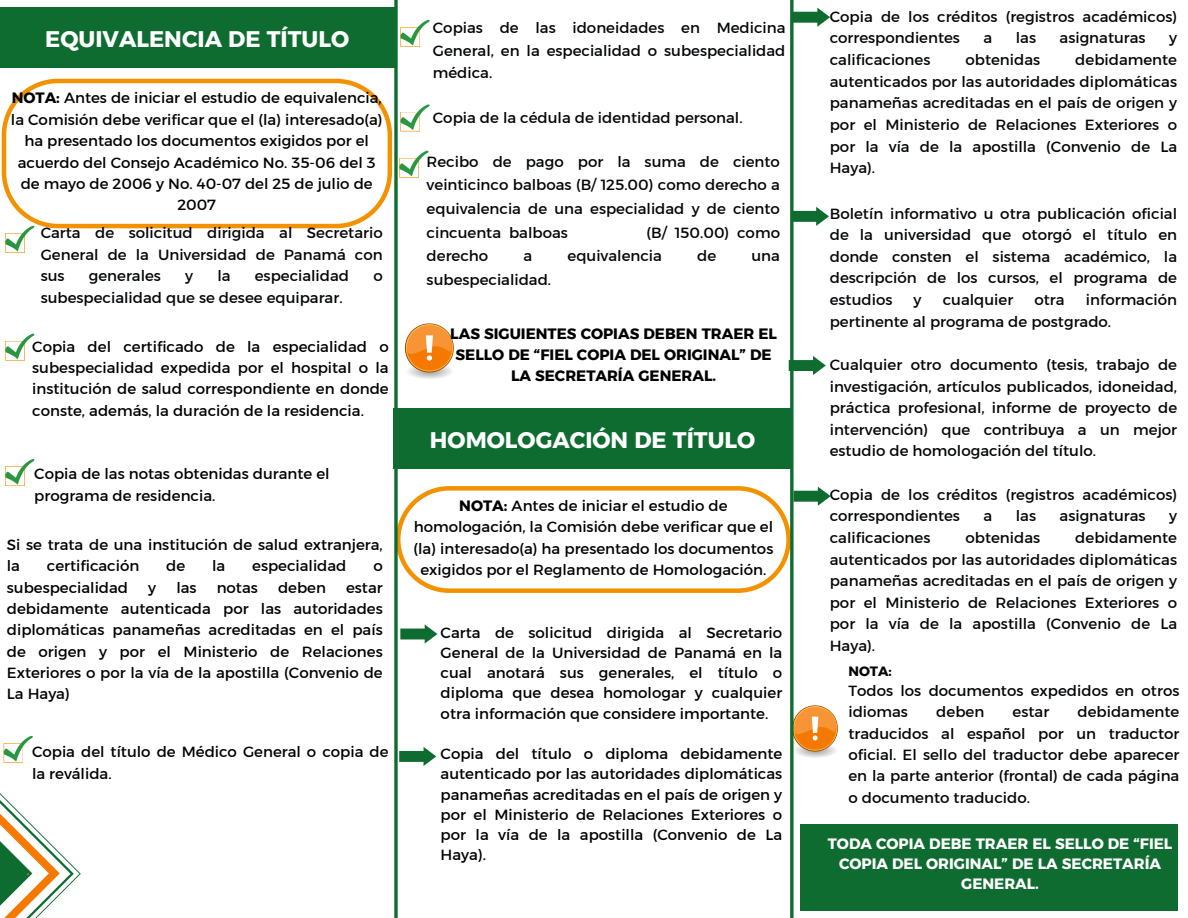
<style>
.page{position:relative;width:1188px;height:918px;background:#fff}
.page>*{position:absolute;margin:0;border:0;box-sizing:border-box;transform-origin:0 0}
.t1{font:22.5px "Kief Montaser Bold";color:#fff}
.t2{font:15px/21.6px "Kief Montaser Regular";color:#040507;text-align:justify}
.t3{font:15px/21.3px "Kief Montaser Regular";color:#000;text-align:justify}
.t4{font:15px/21.3px "Kief Montaser Bold";color:#000;text-align:center}
.t5{font:15px/20.2px "Kief Montaser Bold";color:#fff;text-align:center}
.t6{font:13.5px "Kief Montaser Bold";color:#040507}
.s1{font-family:"Kief Montaser Bold"}
</style>
<div class="page">
<svg style="left:2px;top:79px;width:390px;height:149px"></svg>
<svg style="left:405px;top:323px;width:49px;height:56px"></svg>
<svg style="left:5px;top:226px;width:30px;height:27px"></svg>
<div style="left:0;top:8px;width:397px;height:60px;background:#0e6c30"></div>
<div style="left:393px;top:408px;width:399px;height:60px;background:#0e6c30"></div>
<svg style="left:794px;top:8px;width:36px;height:19px"></svg>
<svg style="left:794px;top:207px;width:35px;height:19px"></svg>
<svg style="left:789px;top:356px;width:37px;height:19px"></svg>
<svg style="left:400px;top:624px;width:37px;height:20px"></svg>
<svg style="left:399px;top:747px;width:37px;height:19px"></svg>
<svg style="left:794px;top:705px;width:44px;height:53px"></svg>
<svg style="left:398px;top:486px;width:433px;height:107px"></svg>
<svg style="left:394px;top:0;width:4px;height:918px;background:#2f804c"></svg>
<svg style="left:790px;top:0;width:4px;height:918px;background:#31814d"></svg>
<svg style="left:5px;top:334px;width:30px;height:27px"></svg>
<svg style="left:400px;top:20px;width:30px;height:27px"></svg>
<svg style="left:400px;top:104px;width:30px;height:27px"></svg>
<svg style="left:399px;top:151px;width:30px;height:27px"></svg>
<svg style="left:0;top:736px;width:81px;height:182px"></svg>
<svg style="left:5px;top:459px;width:30px;height:27px"></svg>
<div style="left:800px;top:824px;width:377px;height:86px;background:#0e6c30"></div>
<p class="t1" style="left:45px;top:25px;width:305px">EQUIVALENCIA DE TÍTULO</p>
<p class="t3" style="left:11px;top:87px;width:373px;text-align:center"><span class="s1">NOTA:</span> Antes de iniciar el estudio de equivalencia, la Comisión debe verificar que el (la) interesado(a) ha presentado los documentos exigidos por el acuerdo del Consejo Académico No. 35-06 del 3 de mayo de 2006 y No. 40-07 del 25 de julio de 2007</p>
<p class="t2" style="left:41px;top:222px;width:344px">Carta de solicitud dirigida al Secretario General de la Universidad de Panamá con sus</p>
<p class="t2" style="left:89px;top:265px;width:74px">generales</p>
<p class="t2" style="left:185px;top:265px;width:9px">y</p>
<p class="t2" style="left:217px;top:265px;width:15px">la</p>
<p class="t2" style="left:255px;top:265px;width:96px">especialidad</p>
<p class="t2" style="left:373px;top:265px;width:11px">o</p>
<p class="t2" style="left:41px;top:286px;width:303px">subespecialidad que se desee equiparar.</p>
<p class="t3" style="left:32px;top:336px;width:358px">Copia del certificado de la especialidad o subespecialidad expedida por el hospital o la institución de salud correspondiente en donde conste, además, la duración de la residencia.</p>
<p class="t3" style="left:34px;top:463px;width:297px">Copia de las notas obtenidas durante el programa de residencia.</p>
<p class="t3" style="left:7px;top:534px;width:377px">Si se trata de una institución de salud extranjera, la</p>
<p class="t3" style="left:47px;top:555px;width:94px">certificación</p>
<p class="t3" style="left:166px;top:555px;width:21px">de</p>
<p class="t3" style="left:212px;top:555px;width:15px">la</p>
<p class="t3" style="left:252px;top:555px;width:96px">especialidad</p>
<p class="t3" style="left:373px;top:555px;width:11px">o</p>
<p class="t3" style="left:7px;top:577px;width:123px">subespecialidad</p>
<p class="t3" style="left:148px;top:577px;width:9px">y</p>
<p class="t3" style="left:176px;top:577px;width:22px">las</p>
<p class="t3" style="left:217px;top:577px;width:43px">notas</p>
<p class="t3" style="left:278px;top:577px;width:49px">deben</p>
<p class="t3" style="left:7px;top:577px;width:377px;text-indent:339px">estar debidamente autenticada por las autoridades diplomáticas panameñas acreditadas en el país de origen y por el Ministerio de Relaciones Exteriores o por la vía de la apostilla (Convenio de La Haya)</p>
<p class="t3" style="left:32px;top:741px;width:358px">Copia del título de Médico General o copia de la reválida.</p>
<p class="t2" style="left:433px;top:16px;width:354px;line-height:22.5px">Copias de las idoneidades en Medicina General, en la especialidad o subespecialidad médica.</p>
<p class="t2" style="left:433px;top:107px;width:311px">Copia de la cédula de identidad personal.</p>
<p class="t2" style="left:427px;top:150px;width:355px;line-height:23.7px">Recibo de pago por la suma de ciento veinticinco balboas (B/ 125.00) como derecho a equivalencia de una especialidad y de ciento cincuenta balboas</p>
<p class="t2" style="left:647px;top:221px;width:135px">(B/ 150.00) como</p>
<p class="t2" style="left:427px;top:245px;width:63px">derecho</p>
<p class="t2" style="left:524px;top:245px;width:10px">a</p>
<p class="t2" style="left:568px;top:245px;width:96px">equivalencia</p>
<p class="t2" style="left:697px;top:245px;width:21px">de</p>
<p class="t2" style="left:752px;top:245px;width:30px">una</p>
<p class="t2" style="left:427px;top:269px;width:126px">subespecialidad.</p>
<p class="t4" style="left:450px;top:323px;width:328px">LAS SIGUIENTES COPIAS DEBEN TRAER EL<br>SELLO DE “FIEL COPIA DEL ORIGINAL” DE<br>LA SECRETARÍA GENERAL.</p>
<p class="t1" style="left:430px;top:426px;width:327px">HOMOLOGACIÓN DE TÍTULO</p>
<p class="t3" style="left:414px;top:495px;width:361px;text-align:center"><span class="s1">NOTA:</span> Antes de iniciar el estudio de homologación, la Comisión debe verificar que el (la) interesado(a) ha presentado los documentos exigidos por el Reglamento de Homologación.</p>
<p class="t3" style="left:441px;top:622px;width:343px;line-height:20.2px">Carta de solicitud dirigida al Secretario General de la Universidad de Panamá en la cual anotará sus generales, el título o diploma que desea homologar y cualquier otra información que considere importante.</p>
<p class="t3" style="left:441px;top:744px;width:343px;line-height:20.2px">Copia del título o diploma debidamente autenticado por las autoridades diplomáticas panameñas acreditadas en el país de origen y por el Ministerio de Relaciones Exteriores o por la vía de la apostilla (Convenio de La Haya).</p>
<p class="t2" style="left:830px;top:6px;width:349px">Copia de los créditos (registros académicos) correspondientes</p>
<p class="t2" style="left:984px;top:27px;width:10px">a</p>
<p class="t2" style="left:1016px;top:27px;width:22px">las</p>
<p class="t2" style="left:1060px;top:27px;width:88px">asignaturas</p>
<p class="t2" style="left:1169px;top:27px;width:9px">y</p>
<p class="t2" style="left:830px;top:49px;width:102px">calificaciones</p>
<p class="t2" style="left:965px;top:49px;width:76px">obtenidas</p>
<p class="t2" style="left:830px;top:49px;width:349px;text-indent:246px">debidamente autenticados por las autoridades diplomáticas panameñas acreditadas en el país de origen y por el Ministerio de Relaciones Exteriores o por la vía de la apostilla (Convenio de La Haya).</p>
<p class="t2" style="left:830px;top:202px;width:349px">Boletín informativo u otra publicación oficial de la universidad que otorgó el título en donde consten el sistema académico, la descripción de los cursos, el programa de estudios</p>
<p class="t2" style="left:830px;top:289px;width:349px;text-indent:256px">información pertinente al programa de postgrado.</p>
<p class="t2" style="left:830px;top:354px;width:349px">Cualquier otro documento (tesis, trabajo de investigación, artículos publicados, idoneidad, práctica profesional, informe de proyecto de intervención) que contribuya a un mejor estudio de homologación del título.</p>
<p class="t2" style="left:830px;top:483px;width:349px">Copia de los créditos (registros académicos) correspondientes</p>
<p class="t2" style="left:914px;top:289px;width:9px">y</p>
<p class="t2" style="left:943px;top:289px;width:72px">cualquier</p>
<p class="t2" style="left:1034px;top:289px;width:32px">otra</p>
<p class="t2" style="left:984px;top:505px;width:10px">a</p>
<p class="t2" style="left:1016px;top:505px;width:22px">las</p>
<p class="t2" style="left:1060px;top:505px;width:88px">asignaturas</p>
<p class="t2" style="left:1169px;top:505px;width:9px">y</p>
<p class="t2" style="left:830px;top:527px;width:102px">calificaciones</p>
<p class="t2" style="left:965px;top:527px;width:76px">obtenidas</p>
<p class="t2" style="left:830px;top:527px;width:349px;text-indent:246px">debidamente autenticados por las autoridades diplomáticas panameñas acreditadas en el país de origen y por el Ministerio de Relaciones Exteriores o por la vía de la apostilla (Convenio de La Haya).</p>
<p class="t6" style="left:848px;top:663px;width:45px">NOTA:</p>
<p class="t2" style="left:848px;top:680px;width:333px">Todos los documentos expedidos en otros idiomas</p>
<p class="t2" style="left:848px;top:701px;width:333px;text-indent:229px">debidamente traducidos al español por un traductor oficial. El sello del traductor debe aparecer en la parte anterior (frontal) de cada página o documento traducido.</p>
<p class="t2" style="left:936px;top:701px;width:49px">deben</p>
<p class="t2" style="left:1013px;top:701px;width:38px">estar</p>
<p class="t5" style="left:828px;top:833px;width:346px">TODA COPIA DEBE TRAER EL SELLO DE “FIEL<br>COPIA DEL ORIGINAL” DE LA SECRETARÍA<br>GENERAL.</p>
</div>
